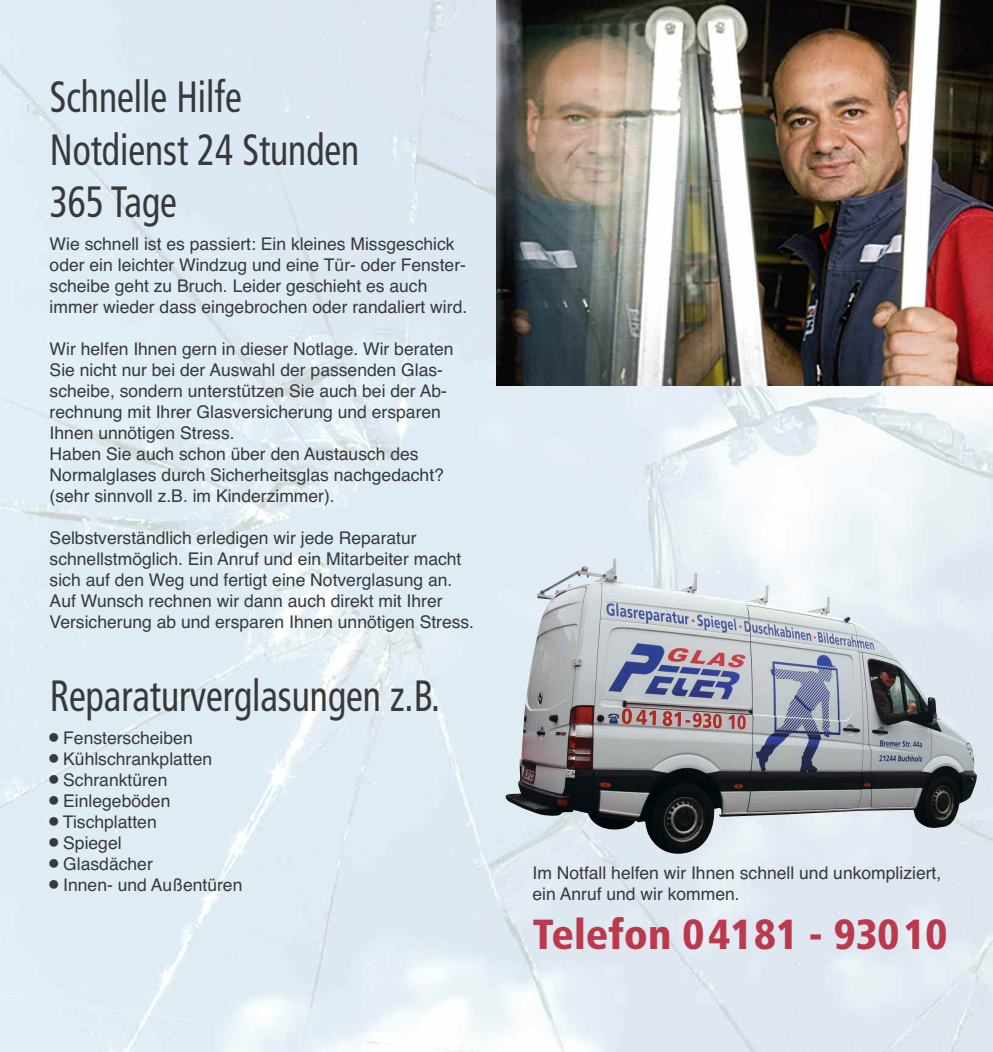
<style>
.page{position:relative;width:993px;height:1052px;background:#fff}
.page>*{position:absolute;margin:0;border:0;box-sizing:border-box;transform-origin:0 0}
.t1{font:condensed 43.75px/52.5px "Frutiger LT";color:#39383a;scale:.86 1}
.t2{font:900 condensed 42px "Frutiger LT";color:#bc394d}
.t3{font:17.5px/21px "Helvetica";color:#39383a}
</style>
<div class="page">
<img style="left:0;top:0;width:992px;height:1052px">
<img style="left:505px;top:558px;width:471px;height:296px">
<img style="left:496px;top:0;width:496px;height:385px">
<h1 class="t1" style="left:50px;top:71px;width:361px">Schnelle Hilfe<br>Notdienst 24 Stunden<br>365 Tage</h1>
<p class="t3" style="left:50px;top:233px;width:419px">Wie schnell ist es passiert: Ein kleines Missgeschick oder ein leichter Windzug und eine Tür- oder Fenster&shy;scheibe geht zu Bruch. Leider geschieht es auch immer wieder dass eingebrochen oder randaliert wird.</p>
<p class="t3" style="left:50px;top:338px;width:405px">Wir helfen Ihnen gern in dieser Notlage. Wir beraten Sie nicht nur bei der Auswahl der passenden Glas&shy;scheibe, sondern unterstützen Sie auch bei der Ab&shy;rechnung mit Ihrer Glasversicherung und ersparen Ihnen unnötigen Stress.<br>Haben Sie auch schon über den Austausch des Normalglases durch Sicherheitsglas nachgedacht? (sehr sinnvoll z.B. im Kinderzimmer).</p>
<p class="t3" style="left:50px;top:527px;width:426px">Selbstverständlich erledigen wir jede Reparatur schnellstmöglich. Ein Anruf und ein Mitarbeiter macht sich auf den Weg und fertigt eine Notverglasung an.<br>Auf Wunsch rechnen wir dann auch direkt mit Ihrer Versicherung ab und ersparen Ihnen unnötigen Stress.</p>
<h1 class="t1" style="left:50px;top:670px;width:455px">Reparaturverglasungen z.B.</h1>
<p class="t3" style="left:50px;top:727px;width:144px">■ Fensterscheiben</p>
<p class="t3" style="left:50px;top:748px;width:164px">■ Kühlschrankplatten</p>
<p class="t3" style="left:50px;top:769px;width:119px">■ Schranktüren</p>
<p class="t3" style="left:50px;top:790px;width:122px">■ Einlegeböden</p>
<p class="t3" style="left:50px;top:811px;width:109px">■ Tischplatten</p>
<p class="t3" style="left:50px;top:832px;width:73px">■ Spiegel</p>
<p class="t3" style="left:50px;top:853px;width:105px">■ Glasdächer</p>
<p class="t3" style="left:50px;top:874px;width:194px">■ Innen- und Außentüren</p>
<p class="t3" style="left:532px;top:862px;width:410px">Im Notfall helfen wir Ihnen schnell und unkompliziert, ein Anruf und wir kommen.</p>
<h2 class="t2" style="left:532px;top:909px;width:416px">Telefon 04181 - 93010</h2>
</div>
